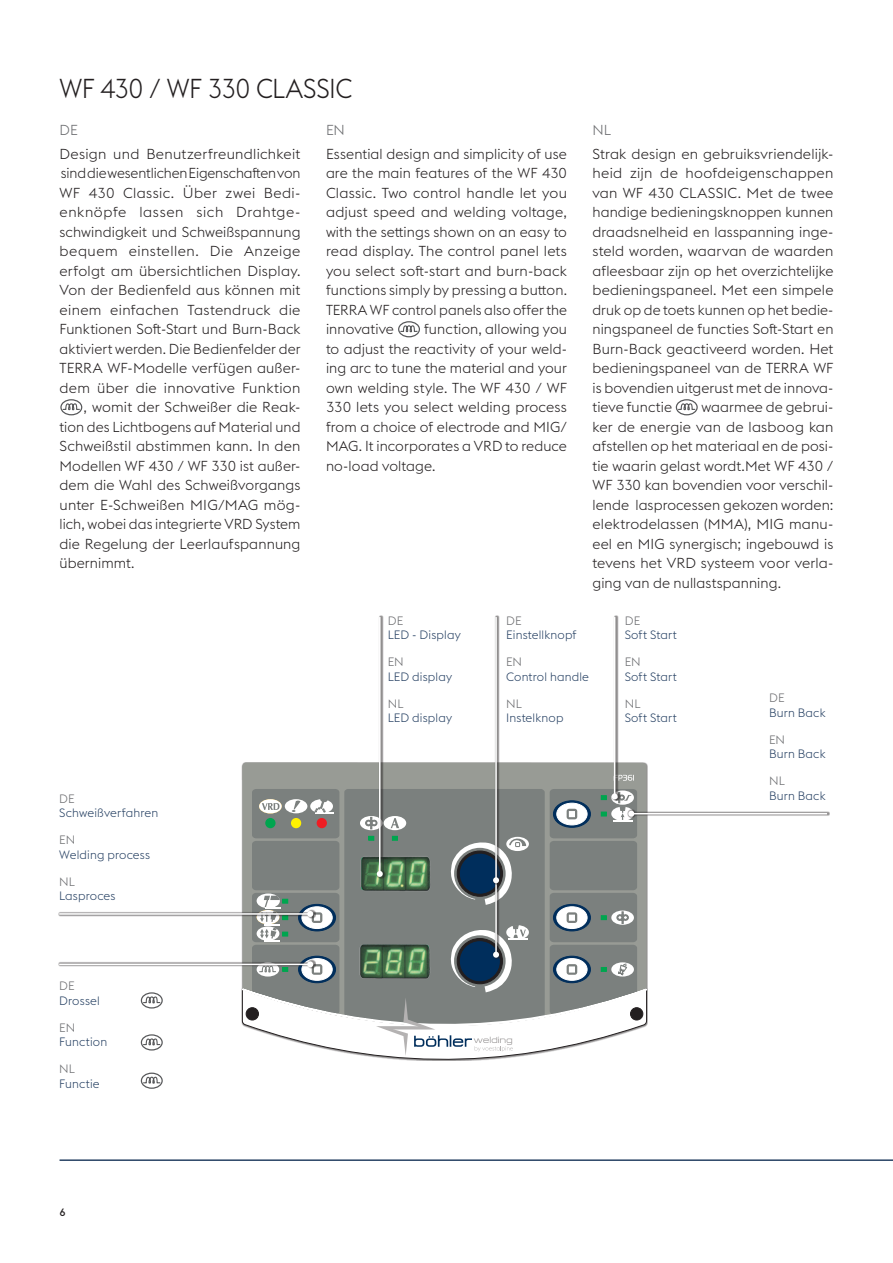
<style>
.page{position:relative;width:893px;height:1263px;background:#fff}
.page>*{position:absolute;margin:0;border:0;box-sizing:border-box;transform-origin:0 0}
.HL-2_single_column{font:300 27px "voestalpine";letter-spacing:-.02em;color:#231f20;scale:.94 1}
.Copy_9_5_13_NL{font:300 14.25px/19.5px "voestalpine";letter-spacing:.005em;color:#231f20;text-align:justify}
.Copy_9_5_13_DE{font:300 14.25px "voestalpine";letter-spacing:.01em;color:#231f20}
.Copy_9_5_13_EN{font:300 14.25px/19.5px "voestalpine";letter-spacing:.005em;color:#231f20;text-align:justify}
.Copy_9_5_13_DE-2{font:300 14.25px "voestalpine";letter-spacing:-.01em;color:#231f20}
.Copy_9_5_13_DE-3{font:300 14.25px "voestalpine";letter-spacing:.035em;color:#231f20}
.Copy_9_5_13_DE-4{font:300 14.25px "voestalpine";letter-spacing:.04em;color:#231f20}
.HL-2_single_column-2{font:300 14.25px "voestalpine";color:#6c6d70}
.t1{font:300 12px "voestalpine";letter-spacing:.015em;color:#284264}
.Caption_language{font:300 12px "voestalpine";letter-spacing:.01em;color:#6c6d70}
.t2{font:500 10.5px "voestalpine";color:#231f20}
</style>
<div class="page">
<hr style="left:60px;top:1159px;width:833px;height:2px;background:#284264">
<div style="left:242px;top:762px;width:405px;height:27px;background:#989b95"></div>
<svg style="left:621px;top:775px;width:13px;height:6px"></svg>
<svg style="left:142px;top:1036px;width:19px;height:10px"></svg>
<div style="left:141px;top:1034px;width:22px;height:16px;border:1px solid #57585a;border-radius:50%"></div>
<svg style="left:142px;top:994px;width:19px;height:10px"></svg>
<div style="left:141px;top:992px;width:22px;height:16px;border:1px solid #57585a;border-radius:50%"></div>
<svg style="left:143px;top:1075px;width:18px;height:9px"></svg>
<div style="left:141px;top:1072px;width:22px;height:17px;border:1px solid #57585a;border-radius:50%"></div>
<svg style="left:62px;top:401px;width:19px;height:10px"></svg>
<div style="left:60px;top:399px;width:22px;height:16px;border:1px solid #57585a;border-radius:50%"></div>
<svg style="left:400px;top:323px;width:18px;height:10px"></svg>
<div style="left:398px;top:321px;width:22px;height:16px;border:1px solid #57585a;border-radius:50%"></div>
<svg style="left:677px;top:401px;width:19px;height:10px"></svg>
<div style="left:676px;top:399px;width:22px;height:16px;border:1px solid #57585a;border-radius:50%"></div>
<div style="left:611px;top:615px;width:10px;height:186px;background:#231f20;opacity:.5"></div>
<hr style="left:614px;top:617px;width:1px;height:179px;background:#fff">
<div style="left:376px;top:615px;width:10px;height:264px;background:#231f20;opacity:.5"></div>
<hr style="left:379px;top:617px;width:1px;height:257px;background:#fff">
<div style="left:628px;top:809px;width:202px;height:9px;background:#231f20;opacity:.5"></div>
<hr style="left:631px;top:813px;width:196px;height:1px;background:#fff">
<div style="left:59px;top:909px;width:257px;height:10px;background:#231f20;opacity:.5"></div>
<hr style="left:59px;top:913px;width:251px;height:2px;background:#fff">
<div style="left:59px;top:959px;width:257px;height:10px;background:#231f20;opacity:.5"></div>
<hr style="left:59px;top:964px;width:251px;height:1px;background:#fff">
<div style="left:492px;top:615px;width:10px;height:270px;background:#231f20;opacity:.5"></div>
<hr style="left:495px;top:617px;width:2px;height:263px;background:#fff">
<svg style="left:240px;top:789px;width:409px;height:272px"></svg>
<p class="HL-2_single_column" style="left:60px;top:73px;width:313px">WF 430 / WF 330 CLASSIC</p>
<p class="HL-2_single_column-2" style="left:60px;top:122px;width:20px">DE</p>
<p class="Copy_9_5_13_DE" style="left:60px;top:145px;width:242px">Design und Benutzerfreundlichkeit</p>
<p class="Copy_9_5_13_DE-2" style="left:61px;top:165px;width:241px">sind die wesentlichen Eigenschaften von</p>
<p class="Copy_9_5_13_DE" style="left:60px;top:184px;width:242px">WF 430 Classic. Über zwei Bedi-</p>
<p class="Copy_9_5_13_DE-4" style="left:60px;top:204px;width:242px">enknöpfe lassen sich Drahtge-</p>
<p class="Copy_9_5_13_DE" style="left:60px;top:223px;width:242px">schwindigkeit und Schweißspannung</p>
<p class="Copy_9_5_13_DE-3" style="left:60px;top:243px;width:242px">bequem einstellen. Die Anzeige</p>
<p class="Copy_9_5_13_DE" style="left:60px;top:262px;width:242px">erfolgt am übersichtlichen Display.</p>
<p class="Copy_9_5_13_DE" style="left:60px;top:282px;width:242px">Von der Bedienfeld aus können mit</p>
<p class="Copy_9_5_13_DE" style="left:60px;top:301px;width:242px">einem einfachen Tastendruck die</p>
<p class="Copy_9_5_13_DE" style="left:60px;top:321px;width:242px">Funktionen Soft-Start und Burn-Back</p>
<p class="Copy_9_5_13_DE" style="left:60px;top:340px;width:242px">aktiviert werden. Die Bedienfelder der</p>
<p class="Copy_9_5_13_DE" style="left:60px;top:360px;width:242px">TERRA WF-Modelle verfügen außer-</p>
<p class="Copy_9_5_13_DE" style="left:60px;top:379px;width:242px">dem über die innovative Funktion</p>
<p class="Copy_9_5_13_DE" style="left:84px;top:399px;width:218px">, womit der Schweißer die Reak-</p>
<p class="Copy_9_5_13_DE" style="left:60px;top:418px;width:242px">tion des Lichtbogens auf Material und</p>
<p class="Copy_9_5_13_DE" style="left:60px;top:438px;width:242px">Schweißstil abstimmen kann. In den</p>
<p class="Copy_9_5_13_DE" style="left:60px;top:457px;width:242px">Modellen WF 430 / WF 330 ist außer-</p>
<p class="Copy_9_5_13_DE" style="left:60px;top:477px;width:242px">dem die Wahl des Schweißvorgangs</p>
<p class="Copy_9_5_13_DE" style="left:60px;top:496px;width:242px">unter E-Schweißen MIG/MAG mög-</p>
<p class="Copy_9_5_13_DE" style="left:60px;top:516px;width:242px">lich, wobei das integrierte VRD System</p>
<p class="Copy_9_5_13_DE" style="left:60px;top:535px;width:242px">die Regelung der Leerlaufspannung</p>
<p class="Copy_9_5_13_DE" style="left:60px;top:555px;width:76px">übernimmt.</p>
<p class="HL-2_single_column-2" style="left:326px;top:122px;width:20px">EN</p>
<p class="Copy_9_5_13_EN" style="left:326px;top:144px;width:242px">Essential design and simplicity of use are the main features of the WF 430<br>Classic. Two control handle let you adjust speed and welding voltage, with the settings shown on an easy to read display. The control panel lets you select soft-start and burn-back functions simply by pressing a button.<br>TERRA WF control panels also offer the innovative</p>
<p class="Copy_9_5_13_EN" style="left:326px;top:319px;width:242px;text-indent:98px">function, allowing you to adjust the reactivity of your weld&shy;ing arc to tune the material and your own welding style. The WF 430 / WF 330 lets you select welding process from a choice of electrode and MIG/ MAG. It incorporates a VRD to reduce no-load voltage.</p>
<p class="HL-2_single_column-2" style="left:592px;top:122px;width:20px">NL</p>
<p class="Copy_9_5_13_NL" style="left:592px;top:144px;width:242px">Strak design en gebruiksvriendelijk&shy;heid zijn de hoofdeigenschappen van WF 430 CLASSIC. Met de twee handige bedieningsknoppen kunnen draadsnelheid en lasspanning inge&shy;steld worden, waarvan de waarden afleesbaar zijn op het overzichtelijke bedieningspaneel. Met een simpele druk op de toets kunnen op het bedie&shy;ningspaneel de functies Soft-Start en Burn-Back geactiveerd worden. Het bedieningspaneel van de TERRA WF is bovendien uitgerust met de innova&shy;tieve functie</p>
<p class="Copy_9_5_13_NL" style="left:592px;top:397px;width:242px;text-indent:109px">waarmee de gebrui&shy;ker de energie van de lasboog kan afstellen op het materiaal en de posi&shy;tie waarin gelast wordt.Met WF 430 / WF 330 kan bovendien voor verschil&shy;lende lasprocessen gekozen worden: elektrodelassen (MMA), MIG manu&shy;eel en MIG synergisch; ingebouwd is tevens het VRD systeem voor verla&shy;ging van de nullastspanning.</p>
<p class="Caption_language" style="left:388px;top:614px;width:17px">DE</p>
<p class="t1" style="left:388px;top:628px;width:75px">LED - Display</p>
<p class="Caption_language" style="left:388px;top:655px;width:18px">EN</p>
<p class="t1" style="left:388px;top:669px;width:66px">LED display</p>
<p class="Caption_language" style="left:388px;top:697px;width:17px">NL</p>
<p class="t1" style="left:388px;top:711px;width:66px">LED display</p>
<p class="Caption_language" style="left:506px;top:614px;width:17px">DE</p>
<p class="t1" style="left:506px;top:628px;width:72px">Einstellknopf</p>
<p class="Caption_language" style="left:506px;top:655px;width:18px">EN</p>
<p class="t1" style="left:506px;top:669px;width:84px">Control handle</p>
<p class="Caption_language" style="left:506px;top:697px;width:17px">NL</p>
<p class="t1" style="left:506px;top:711px;width:59px">Instelknop</p>
<p class="Caption_language" style="left:625px;top:614px;width:17px">DE</p>
<p class="t1" style="left:625px;top:628px;width:54px">Soft Start</p>
<p class="Caption_language" style="left:625px;top:655px;width:18px">EN</p>
<p class="t1" style="left:625px;top:669px;width:54px">Soft Start</p>
<p class="Caption_language" style="left:625px;top:697px;width:17px">NL</p>
<p class="t1" style="left:625px;top:711px;width:54px">Soft Start</p>
<p class="Caption_language" style="left:769px;top:691px;width:17px">DE</p>
<p class="t1" style="left:769px;top:705px;width:58px">Burn Back</p>
<p class="Caption_language" style="left:769px;top:733px;width:18px">EN</p>
<p class="t1" style="left:769px;top:747px;width:58px">Burn Back</p>
<p class="Caption_language" style="left:769px;top:774px;width:17px">NL</p>
<p class="Caption_language" style="left:59px;top:792px;width:17px">DE</p>
<p class="t1" style="left:769px;top:789px;width:58px">Burn Back</p>
<p class="t1" style="left:59px;top:806px;width:101px">Schweißverfahren</p>
<p class="Caption_language" style="left:59px;top:833px;width:18px">EN</p>
<p class="t1" style="left:59px;top:848px;width:92px">Welding process</p>
<p class="Caption_language" style="left:59px;top:875px;width:17px">NL</p>
<p class="t1" style="left:59px;top:889px;width:58px">Lasproces</p>
<p class="Caption_language" style="left:59px;top:979px;width:17px">DE</p>
<p class="t1" style="left:59px;top:993px;width:42px">Drossel</p>
<p class="Caption_language" style="left:59px;top:1021px;width:18px">EN</p>
<p class="t1" style="left:59px;top:1035px;width:50px">Function</p>
<p class="Caption_language" style="left:59px;top:1062px;width:17px">NL</p>
<p class="t1" style="left:59px;top:1077px;width:42px">Functie</p>
<p class="t2" style="left:60px;top:1206px;width:8px">6</p>
</div>
